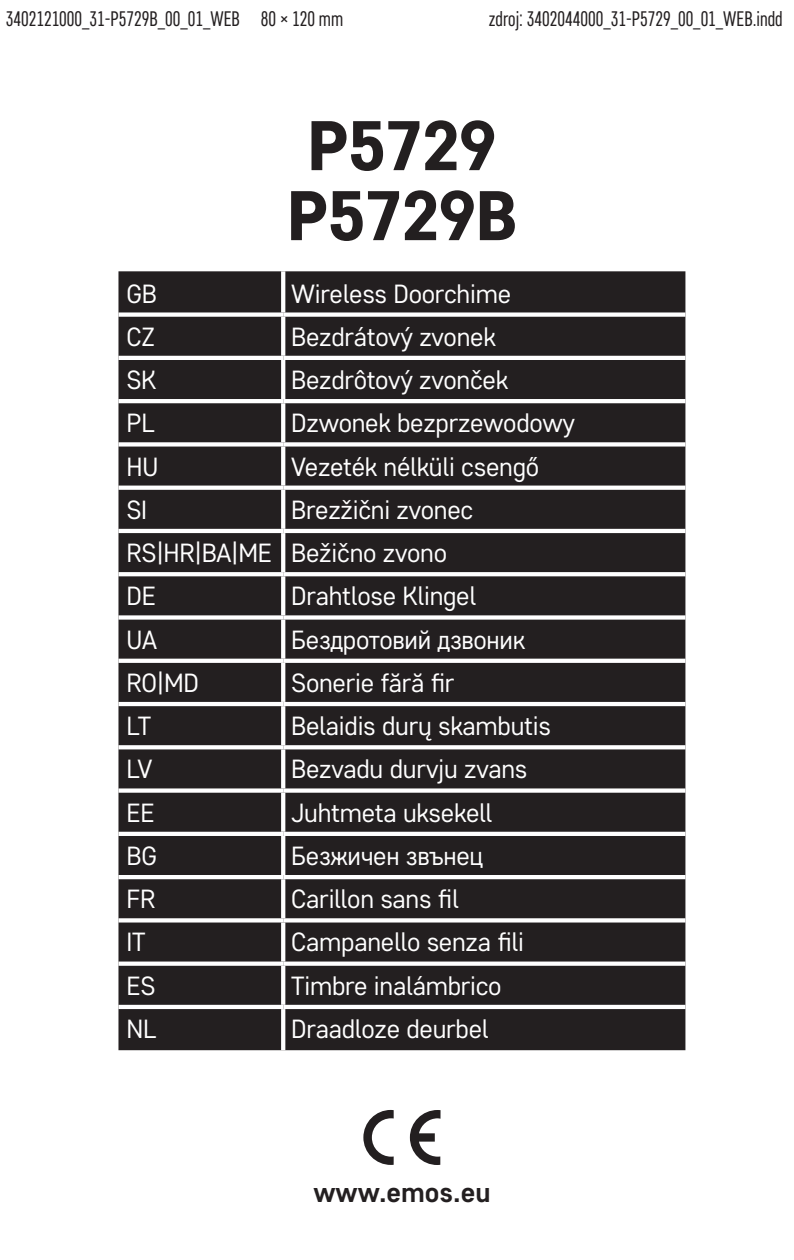
<style>
.page{position:relative;width:794px;height:1260px;background:#fff}
.page>*{position:absolute;margin:0;border:0;box-sizing:border-box;transform-origin:0 0}
.t1{font:800 70px/70px "Core Sans D65";letter-spacing:-.02em;color:#231f20}
.t2{font:700 28px "Core Sans D55";color:#231f20}
.t3{font:26.25px/43.4px "Core Sans D35";letter-spacing:-.01em;color:#fff}
.t4{font:21px "Core Sans D37 Cn";color:#231f20}
</style>
<div class="page">
<div style="left:118px;top:271px;width:567px;height:779px;background:#231f20"></div>
<svg style="left:281px;top:271px;width:4px;height:41px"></svg>
<div style="left:118px;top:312px;width:165px;height:5px;background:#fff"></div>
<div style="left:283px;top:312px;width:402px;height:5px;background:#fff"></div>
<svg style="left:281px;top:317px;width:4px;height:39px"></svg>
<hr style="left:118px;top:356px;width:165px;height:4px;background:#fff">
<hr style="left:283px;top:356px;width:402px;height:4px;background:#fff">
<svg style="left:281px;top:360px;width:4px;height:39px"></svg>
<hr style="left:118px;top:399px;width:165px;height:4px;background:#fff">
<hr style="left:283px;top:399px;width:402px;height:4px;background:#fff">
<svg style="left:281px;top:403px;width:4px;height:39px"></svg>
<div style="left:118px;top:442px;width:165px;height:5px;background:#fff"></div>
<div style="left:283px;top:442px;width:402px;height:5px;background:#fff"></div>
<svg style="left:281px;top:447px;width:4px;height:39px"></svg>
<svg style="left:118px;top:486px;width:165px;height:4px"></svg>
<svg style="left:283px;top:486px;width:402px;height:4px"></svg>
<svg style="left:281px;top:490px;width:4px;height:39px"></svg>
<hr style="left:118px;top:529px;width:165px;height:4px;background:#fff">
<hr style="left:283px;top:529px;width:402px;height:4px;background:#fff">
<svg style="left:281px;top:533px;width:4px;height:39px"></svg>
<svg style="left:118px;top:572px;width:165px;height:4px"></svg>
<svg style="left:283px;top:572px;width:402px;height:4px"></svg>
<svg style="left:281px;top:576px;width:4px;height:39px"></svg>
<div style="left:118px;top:615px;width:165px;height:5px;background:#fff"></div>
<div style="left:283px;top:615px;width:402px;height:5px;background:#fff"></div>
<svg style="left:281px;top:620px;width:4px;height:39px"></svg>
<svg style="left:118px;top:659px;width:165px;height:4px"></svg>
<svg style="left:283px;top:659px;width:402px;height:4px"></svg>
<svg style="left:281px;top:663px;width:4px;height:39px"></svg>
<hr style="left:118px;top:702px;width:165px;height:4px;background:#fff">
<hr style="left:283px;top:702px;width:402px;height:4px;background:#fff">
<svg style="left:281px;top:706px;width:4px;height:39px"></svg>
<svg style="left:118px;top:745px;width:165px;height:4px"></svg>
<svg style="left:283px;top:745px;width:402px;height:4px"></svg>
<svg style="left:281px;top:749px;width:4px;height:39px"></svg>
<div style="left:118px;top:788px;width:165px;height:5px;background:#fff"></div>
<div style="left:283px;top:788px;width:402px;height:5px;background:#fff"></div>
<svg style="left:281px;top:793px;width:4px;height:39px"></svg>
<hr style="left:118px;top:832px;width:165px;height:4px;background:#fff">
<hr style="left:283px;top:832px;width:402px;height:4px;background:#fff">
<svg style="left:281px;top:836px;width:4px;height:39px"></svg>
<hr style="left:118px;top:875px;width:165px;height:4px;background:#fff">
<hr style="left:283px;top:875px;width:402px;height:4px;background:#fff">
<svg style="left:281px;top:879px;width:4px;height:39px"></svg>
<div style="left:118px;top:918px;width:165px;height:5px;background:#fff"></div>
<div style="left:283px;top:918px;width:402px;height:5px;background:#fff"></div>
<svg style="left:281px;top:923px;width:4px;height:39px"></svg>
<svg style="left:118px;top:962px;width:165px;height:4px"></svg>
<svg style="left:283px;top:962px;width:402px;height:4px"></svg>
<svg style="left:281px;top:966px;width:4px;height:39px"></svg>
<hr style="left:118px;top:1005px;width:165px;height:4px;background:#fff">
<hr style="left:283px;top:1005px;width:402px;height:4px;background:#fff">
<svg style="left:281px;top:1009px;width:4px;height:41px"></svg>
<svg style="left:363px;top:1110px;width:77px;height:55px"></svg>
<p class="t4" style="left:6px;top:6px;width:339px">3402121000_31-P5729B_00_01_WEB 80 × 120 mm</p>
<p class="t4" style="left:489px;top:6px;width:295px">zdroj: 3402044000_31-P5729_00_01_WEB.indd</p>
<h1 class="t1" style="left:286px;top:109px;width:232px">P5729<br>P5729B</h1>
<p class="t3" style="left:126px;top:271px;width:32px">GB</p>
<p class="t3" style="left:291px;top:271px;width:221px">Wireless Doorchime</p>
<p class="t3" style="left:126px;top:314px;width:30px">CZ</p>
<p class="t3" style="left:291px;top:314px;width:206px">Bezdrátový zvonek</p>
<p class="t3" style="left:126px;top:357px;width:31px">SK</p>
<p class="t3" style="left:291px;top:357px;width:218px">Bezdrôtový zvonček</p>
<p class="t3" style="left:126px;top:401px;width:30px">PL</p>
<p class="t3" style="left:291px;top:401px;width:285px">Dzwonek bezprzewodowy</p>
<p class="t3" style="left:126px;top:444px;width:33px">HU</p>
<p class="t3" style="left:291px;top:444px;width:249px">Vezeték nélküli csengő</p>
<p class="t3" style="left:126px;top:487px;width:22px">SI</p>
<p class="t3" style="left:126px;top:487px;width:348px;text-indent:165px">Brezžični zvonec<br>RS|HR|BA|ME Bežično zvono<br>DE</p>
<p class="t3" style="left:291px;top:574px;width:187px">Drahtlose Klingel</p>
<p class="t3" style="left:126px;top:617px;width:32px">UA</p>
<p class="t3" style="left:291px;top:617px;width:235px">Бездротовий дзвоник</p>
<p class="t3" style="left:126px;top:660px;width:74px">RO|MD</p>
<p class="t3" style="left:291px;top:660px;width:165px">Sonerie fără fir</p>
<p class="t3" style="left:126px;top:703px;width:26px">LT</p>
<p class="t3" style="left:291px;top:703px;width:261px">Belaidis durų skambutis</p>
<p class="t3" style="left:126px;top:747px;width:27px">LV</p>
<p class="t3" style="left:291px;top:747px;width:238px">Bezvadu durvju zvans</p>
<p class="t3" style="left:126px;top:790px;width:30px">EE</p>
<p class="t3" style="left:291px;top:790px;width:203px">Juhtmeta uksekell</p>
<p class="t3" style="left:126px;top:833px;width:32px">BG</p>
<p class="t3" style="left:291px;top:833px;width:193px">Безжичен звънец</p>
<p class="t3" style="left:126px;top:876px;width:30px">FR</p>
<p class="t3" style="left:291px;top:876px;width:169px">Carillon sans fil</p>
<p class="t3" style="left:126px;top:920px;width:21px">IT</p>
<p class="t3" style="left:291px;top:920px;width:234px">Campanello senza fili</p>
<p class="t3" style="left:126px;top:963px;width:30px">ES</p>
<p class="t3" style="left:291px;top:963px;width:212px">Timbre inalámbrico</p>
<p class="t3" style="left:126px;top:1006px;width:31px">NL</p>
<p class="t3" style="left:291px;top:1006px;width:199px">Draadloze deurbel</p>
<p class="t2" style="left:313px;top:1174px;width:179px">www.emos.eu</p>
</div>
